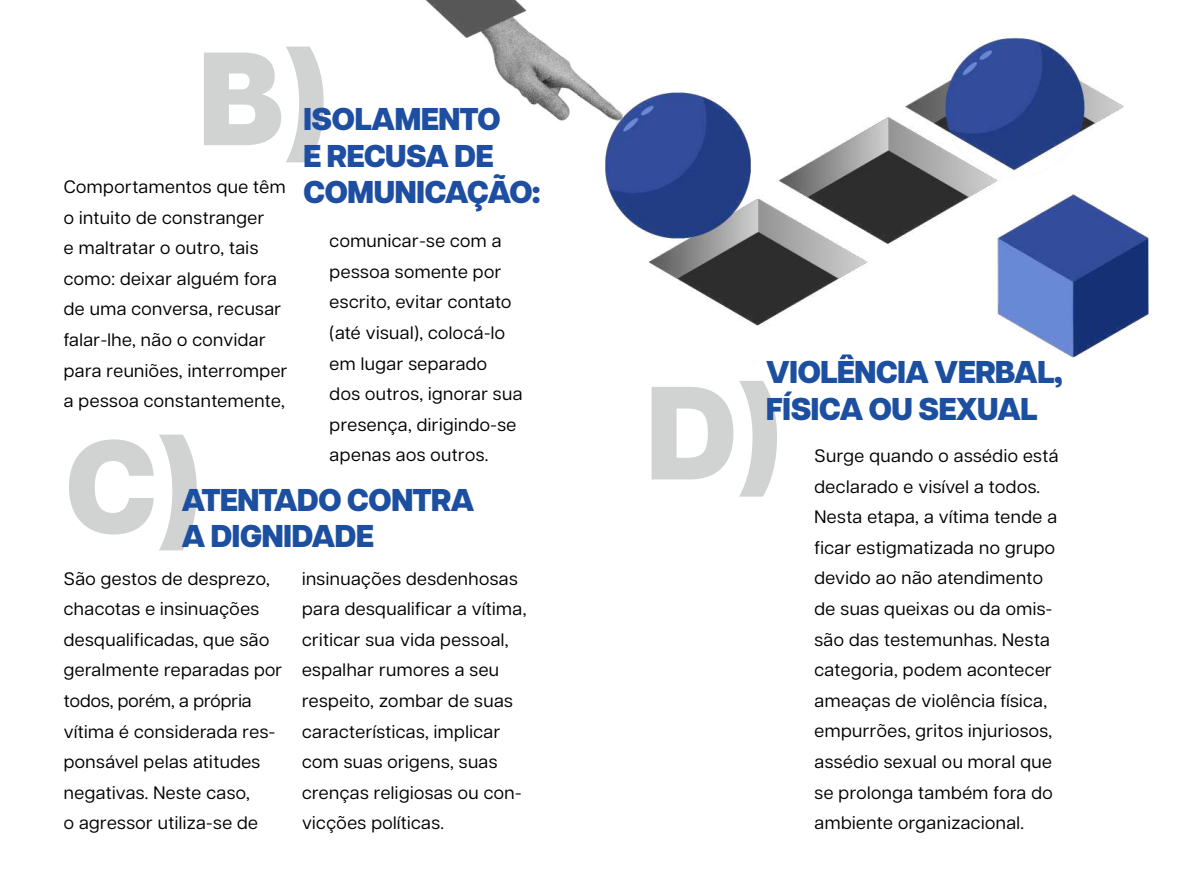
<style>
.page{position:relative;width:1191px;height:893px;background:#fff}
.page>*{position:absolute;margin:0;border:0;box-sizing:border-box;transform-origin:0 0}
.t1{font:800 132.3px "Articulat CF";color:#d1d2d2}
.t2{font:800 31.5px/36px "Articulat CF";letter-spacing:-.03em;color:#1c4f9f}
.t3{font:800 31.5px/36px "Articulat CF";letter-spacing:-.03em;color:#1e4ea1}
.t4{font:18px/30.6px "Articulat CF";letter-spacing:.03em;color:#000001}
</style>
<div class="page">
<img style="left:425px;top:0;width:724px;height:358px">
<h1 class="t1" style="left:197px;top:-1px;width:134px">B)</h1>
<h2 class="t3" style="left:303px;top:101px;width:239px">ISOLAMENTO<br>E RECUSA DE<br>COMUNICAÇÃO:</h2>
<p class="t4" style="left:64px;top:170px;width:225px">Comportamentos que têm o intuito de constranger<br>e maltratar o outro, tais como: deixar alguém fora de uma conversa, recusar falar-lhe, não o convidar para reuniões, interromper a pessoa constantemente,</p>
<p class="t4" style="left:330px;top:224px;width:194px">comunicar-se com a pessoa somente por escrito, evitar contato (até visual), colocá-lo em lugar separado<br>dos outros, ignorar sua presença, dirigindo-se apenas aos outros.</p>
<h1 class="t1" style="left:64px;top:387px;width:140px">C)</h1>
<h2 class="t2" style="left:181px;top:482px;width:295px">ATENTADO CONTRA<br>A DIGNIDADE</h2>
<p class="t4" style="left:64px;top:562px;width:220px">São gestos de desprezo, chacotas e insinuações desqualificadas, que são geralmente reparadas por todos, porém, a própria vítima é considerada res&shy;ponsável pelas atitudes negativas. Neste caso,<br>o agressor utiliza-se de</p>
<p class="t4" style="left:302px;top:562px;width:226px">insinuações desdenhosas para desqualificar a vítima, criticar sua vida pessoal, espalhar rumores a seu respeito, zombar de suas características, implicar com suas origens, suas crenças religiosas ou con&shy;vicções políticas.</p>
<h2 class="t2" style="left:766px;top:354px;width:299px">VIOLÊNCIA VERBAL,<br>FÍSICA OU SEXUAL</h2>
<h1 class="t1" style="left:645px;top:334px;width:139px">D)</h1>
<p class="t4" style="left:814px;top:439px;width:245px">Surge quando o assédio está declarado e visível a todos.<br>Nesta etapa, a vítima tende a ficar estigmatizada no grupo devido ao não atendimento de suas queixas ou da omis&shy;são das testemunhas. Nesta categoria, podem acontecer ameaças de violência física, empurrões, gritos injuriosos, assédio sexual ou moral que se prolonga também fora do ambiente organizacional.</p>
</div>
